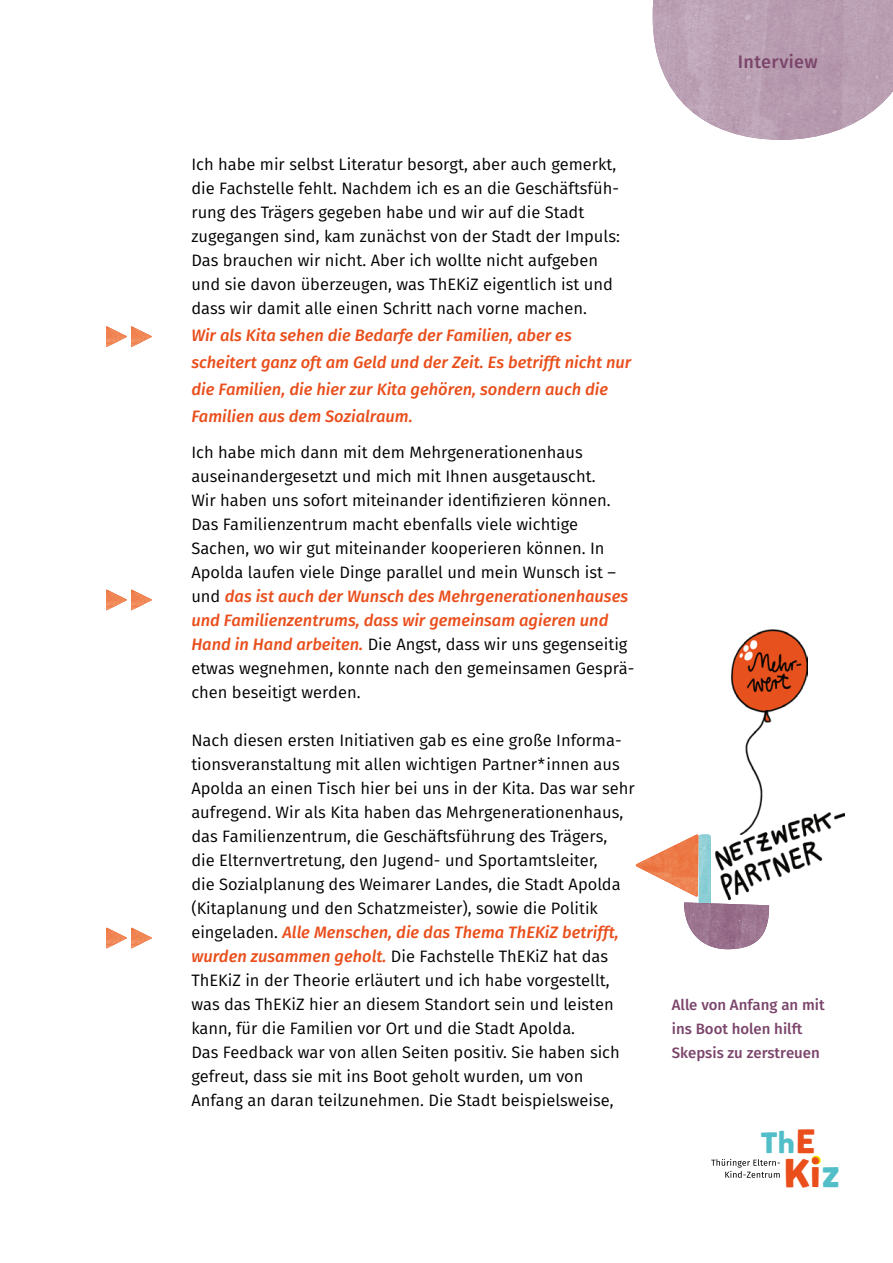
<style>
.page{position:relative;width:893px;height:1263px;background:#fff}
.page>*{position:absolute;margin:0;border:0;box-sizing:border-box;transform-origin:0 0}
.t1{font:39.9px "Mikado Bold DEMO";color:#e94e1b}
.t2{font:29.25px "Mikado Bold DEMO";color:#52bec7}
.t3{font:500 18px "Fira Sans";letter-spacing:.02em;color:#7b456b}
.t4{font:16.5px/24px "Fira Sans";color:#000}
.t5{font:italic 500 16.5px/27px "Fira Sans";color:#e94e1b}
.t6{font:500 15px/24px "Fira Sans";color:#7b456b}
.s1{font-weight:500;font-style:italic;color:#e94e1b}
.s2{font-size:33.6px;color:#e94e1b}
.s3{color:#52bec7}
</style>
<div class="page">
<img style="left:653px;top:0;width:240px;height:140px">
<div style="left:812px;top:1156px;width:9px;height:8px;background:#f2e500;border-radius:50%"></div>
<svg style="left:711px;top:1159px;width:69px;height:19px"></svg>
<svg style="left:131px;top:326px;width:21px;height:21px"></svg>
<img style="left:106px;top:326px;width:21px;height:21px">
<svg style="left:106px;top:589px;width:46px;height:21px"></svg>
<img style="left:106px;top:590px;width:21px;height:20px">
<svg style="left:131px;top:928px;width:21px;height:20px"></svg>
<img style="left:106px;top:928px;width:21px;height:20px">
<svg style="left:635px;top:834px;width:76px;height:68px"></svg>
<img style="left:684px;top:902px;width:85px;height:47px">
<img style="left:715px;top:812px;width:129px;height:88px">
<img style="left:731px;top:629px;width:77px;height:205px">
<p class="t4" style="left:191px;top:152px;width:430px">Ich habe mir selbst Literatur besorgt, aber auch gemerkt, die Fachstelle fehlt. Nachdem ich es an die Geschäftsfüh&shy;rung des Trägers gegeben habe und wir auf die Stadt zugegangen sind, kam zunächst von der Stadt der Impuls:<br>Das brauchen wir nicht. Aber ich wollte nicht aufgeben und sie davon überzeugen, was ThEKiZ eigentlich ist und dass wir damit alle einen Schritt nach vorne machen.</p>
<p class="t5" style="left:191px;top:321px;width:441px">Wir als Kita sehen die Bedarfe der Familien, aber es scheitert ganz oft am Geld und der Zeit. Es betrifft nicht nur die Familien, die hier zur Kita gehören, sondern auch die Familien aus dem Sozialraum.</p>
<p class="t4" style="left:191px;top:440px;width:444px">Ich habe mich dann mit dem Mehrgenerationenhaus auseinandergesetzt und mich mit Ihnen ausgetauscht.<br>Wir haben uns sofort miteinander identifizieren können.<br>Das Familienzentrum macht ebenfalls viele wichtige Sachen, wo wir gut miteinander kooperieren können. In Apolda laufen viele Dinge parallel und mein Wunsch ist – und <span class="s1">das ist auch der Wunsch des Mehrgenerationenhauses und Familienzentrums, dass wir gemeinsam agieren und Hand in Hand arbeiten.</span> Die Angst, dass wir uns gegenseitig etwas wegnehmen, konnte nach den gemeinsamen Gesprä&shy;chen beseitigt werden.</p>
<p class="t4" style="left:191px;top:728px;width:445px">Nach diesen ersten Initiativen gab es eine große Informa&shy;tionsveranstaltung mit allen wichtigen Partner*innen aus Apolda an einen Tisch hier bei uns in der Kita. Das war sehr aufregend. Wir als Kita haben das Mehrgenerationenhaus, das Familienzentrum, die Geschäftsführung des Trägers,<br>die Elternvertretung, den Jugend- und Sportamtsleiter,<br>die Sozialplanung des Weimarer Landes, die Stadt Apolda (Kitaplanung und den Schatzmeister), sowie die Politik eingeladen. <span class="s1">Alle Menschen, die das Thema ThEKiZ betrifft, wurden zusammen geholt.</span> Die Fachstelle ThEKiZ hat das ThEKiZ in der Theorie erläutert und ich habe vorgestellt, was das ThEKiZ hier an diesem Standort sein und leisten kann, für die Familien vor Ort und die Stadt Apolda.<br>Das Feedback war von allen Seiten positiv. Sie haben sich gefreut, dass sie mit ins Boot geholt wurden, um von Anfang an daran teilzunehmen. Die Stadt beispielsweise,</p>
<p class="t3" style="left:738px;top:47px;width:81px">Interview</p>
<p class="t6" style="left:672px;top:992px;width:154px">Alle von Anfang an mit ins Boot holen hilft<br>Skepsis zu zerstreuen</p>
<h2 class="t2" style="left:761px;top:1131px;width:56px">Th<span class="s2">E</span></h2>
<h1 class="t1" style="left:783px;top:1157px;width:58px">Ki<span class="s3">z</span></h1>
</div>
